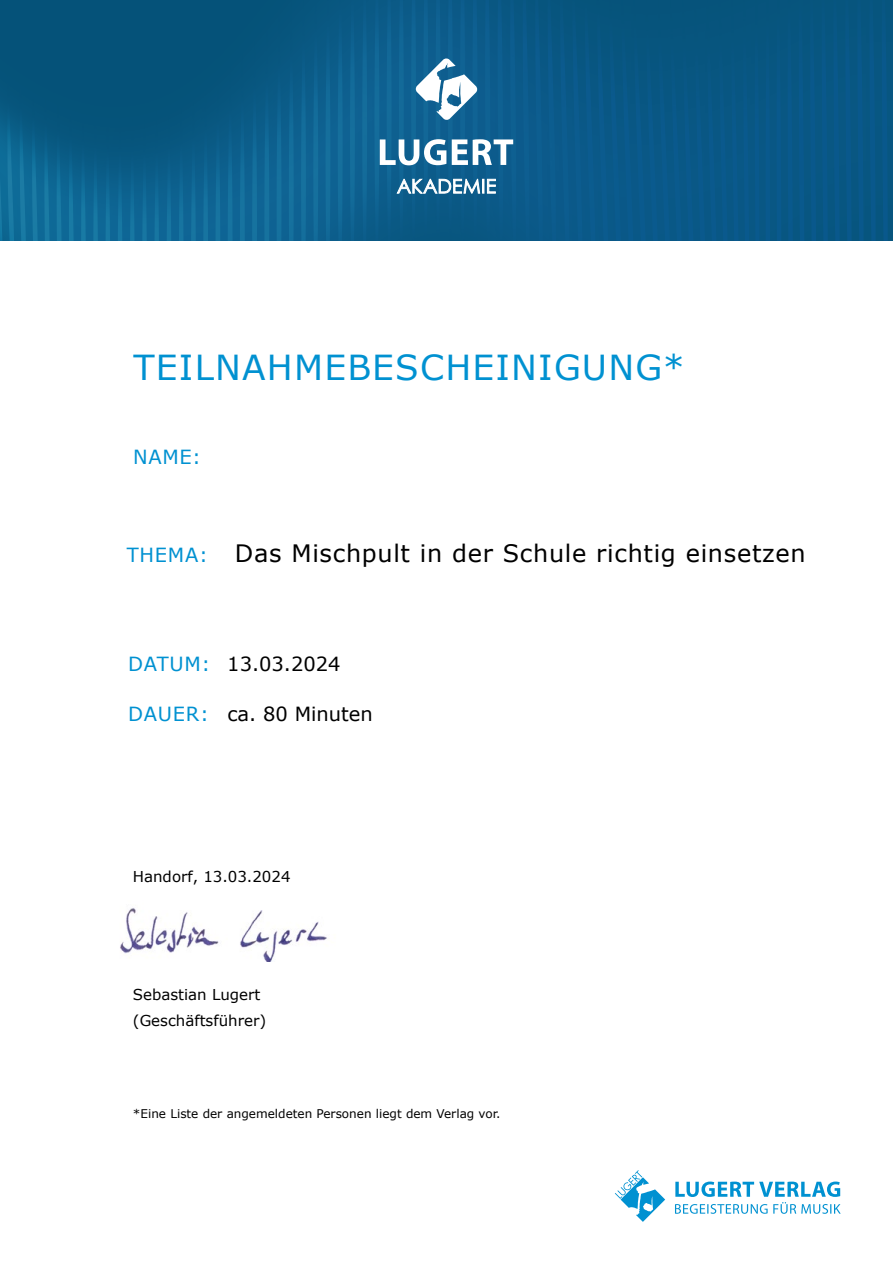
<style>
.page{position:relative;width:893px;height:1263px;background:#fff}
.page>*{position:absolute;margin:0;border:0;box-sizing:border-box;transform-origin:0 0}
.t1{font:34.5px "Verdana";letter-spacing:.035em;color:#0091d1}
.t2{font:24px "Verdana";letter-spacing:.03em;color:#000}
.t3{font:19.5px "Verdana";color:#000}
.t4{font:19.5px "Verdana";color:#0091d1}
.t5{font:15px/25.5px "Verdana";color:#000}
.t6{font:12px "Verdana";color:#000}
.s1{font-size:19.5px;color:#0091d1}
.s2{color:#0091d1}
</style>
<div class="page">
<svg style="left:0;top:0;width:893px;height:240px;background:#095984"></svg>
<img style="left:0;top:48px;width:3px;height:192px">
<img style="left:7px;top:53px;width:8px;height:187px">
<img style="left:20px;top:59px;width:7px;height:181px">
<img style="left:32px;top:65px;width:6px;height:175px">
<img style="left:44px;top:70px;width:6px;height:170px">
<img style="left:57px;top:76px;width:5px;height:164px">
<img style="left:69px;top:81px;width:5px;height:159px">
<img style="left:81px;top:86px;width:5px;height:154px">
<img style="left:93px;top:90px;width:5px;height:150px">
<img style="left:105px;top:93px;width:5px;height:147px">
<img style="left:118px;top:95px;width:4px;height:145px">
<img style="left:130px;top:96px;width:5px;height:144px">
<img style="left:142px;top:96px;width:5px;height:144px">
<img style="left:154px;top:94px;width:5px;height:146px">
<img style="left:167px;top:90px;width:4px;height:150px">
<img style="left:179px;top:85px;width:5px;height:155px">
<img style="left:191px;top:79px;width:5px;height:161px">
<img style="left:203px;top:71px;width:5px;height:169px">
<img style="left:215px;top:62px;width:5px;height:178px">
<img style="left:228px;top:52px;width:5px;height:188px">
<img style="left:240px;top:42px;width:5px;height:198px">
<img style="left:252px;top:31px;width:5px;height:209px">
<img style="left:264px;top:19px;width:5px;height:221px">
<img style="left:277px;top:7px;width:4px;height:233px">
<img style="left:289px;top:0;width:5px;height:240px">
<img style="left:301px;top:0;width:5px;height:240px">
<img style="left:313px;top:0;width:5px;height:240px">
<img style="left:326px;top:0;width:4px;height:240px">
<img style="left:338px;top:0;width:5px;height:240px">
<img style="left:350px;top:0;width:5px;height:240px">
<img style="left:362px;top:0;width:5px;height:240px">
<img style="left:374px;top:0;width:5px;height:240px">
<img style="left:387px;top:0;width:5px;height:240px">
<img style="left:399px;top:0;width:5px;height:240px">
<img style="left:411px;top:0;width:5px;height:240px">
<img style="left:423px;top:0;width:5px;height:240px">
<img style="left:436px;top:0;width:4px;height:240px">
<img style="left:448px;top:0;width:5px;height:240px">
<img style="left:460px;top:0;width:5px;height:240px">
<img style="left:473px;top:0;width:5px;height:240px">
<img style="left:485px;top:0;width:5px;height:240px">
<img style="left:498px;top:0;width:5px;height:240px">
<img style="left:510px;top:0;width:6px;height:240px">
<img style="left:523px;top:0;width:6px;height:240px">
<img style="left:535px;top:0;width:8px;height:240px">
<img style="left:547px;top:0;width:9px;height:240px">
<img style="left:560px;top:0;width:10px;height:240px">
<img style="left:572px;top:0;width:36px;height:240px">
<img style="left:608px;top:0;width:13px;height:240px">
<img style="left:621px;top:0;width:12px;height:240px">
<img style="left:633px;top:0;width:12px;height:240px">
<img style="left:645px;top:0;width:12px;height:240px">
<img style="left:657px;top:0;width:12px;height:240px">
<img style="left:669px;top:0;width:13px;height:240px">
<img style="left:682px;top:0;width:12px;height:240px">
<img style="left:694px;top:0;width:12px;height:240px">
<img style="left:706px;top:0;width:13px;height:240px">
<img style="left:719px;top:0;width:22px;height:240px">
<div style="left:743px;top:0;width:7px;height:240px;background:#095785"></div>
<img style="left:755px;top:0;width:4px;height:240px">
<img style="left:766px;top:0;width:4px;height:240px">
<img style="left:777px;top:0;width:4px;height:240px">
<img style="left:788px;top:0;width:5px;height:240px">
<img style="left:799px;top:0;width:5px;height:240px">
<img style="left:810px;top:0;width:6px;height:240px">
<img style="left:822px;top:0;width:6px;height:240px">
<div style="left:833px;top:0;width:7px;height:240px;background:#095787"></div>
<div style="left:845px;top:0;width:7px;height:240px;background:#095787"></div>
<img style="left:857px;top:0;width:7px;height:240px">
<img style="left:869px;top:0;width:7px;height:240px">
<img style="left:882px;top:0;width:6px;height:240px">
<svg style="left:380px;top:139px;width:133px;height:26px"></svg>
<svg style="left:415px;top:58px;width:63px;height:62px"></svg>
<svg style="left:397px;top:179px;width:99px;height:15px"></svg>
<svg style="left:615px;top:1170px;width:50px;height:52px"></svg>
<svg style="left:675px;top:1181px;width:166px;height:33px"></svg>
<img style="left:120px;top:908px;width:207px;height:53px">
<h1 class="t1" style="left:133px;top:344px;width:553px">TEILNAHMEBESCHEINIGUNG*</h1>
<h3 class="t4" style="left:133px;top:444px;width:69px">NAME:</h3>
<h2 class="t2" style="left:127px;top:537px;width:680px"><span class="s1">THEMA:</span> Das Mischpult in der Schule richtig einsetzen</h2>
<h3 class="t3" style="left:128px;top:650px;width:214px"><span class="s2">DATUM:</span> 13.03.2024</h3>
<h3 class="t3" style="left:128px;top:701px;width:246px"><span class="s2">DAUER:</span> ca. 80 Minuten</h3>
<p class="t5" style="left:133px;top:864px;width:159px">Handorf, 13.03.2024</p>
<p class="t5" style="left:133px;top:982px;width:135px">Sebastian Lugert (Geschäftsführer)</p>
<p class="t6" style="left:133px;top:1105px;width:369px">*Eine Liste der angemeldeten Personen liegt dem Verlag vor.</p>
</div>
